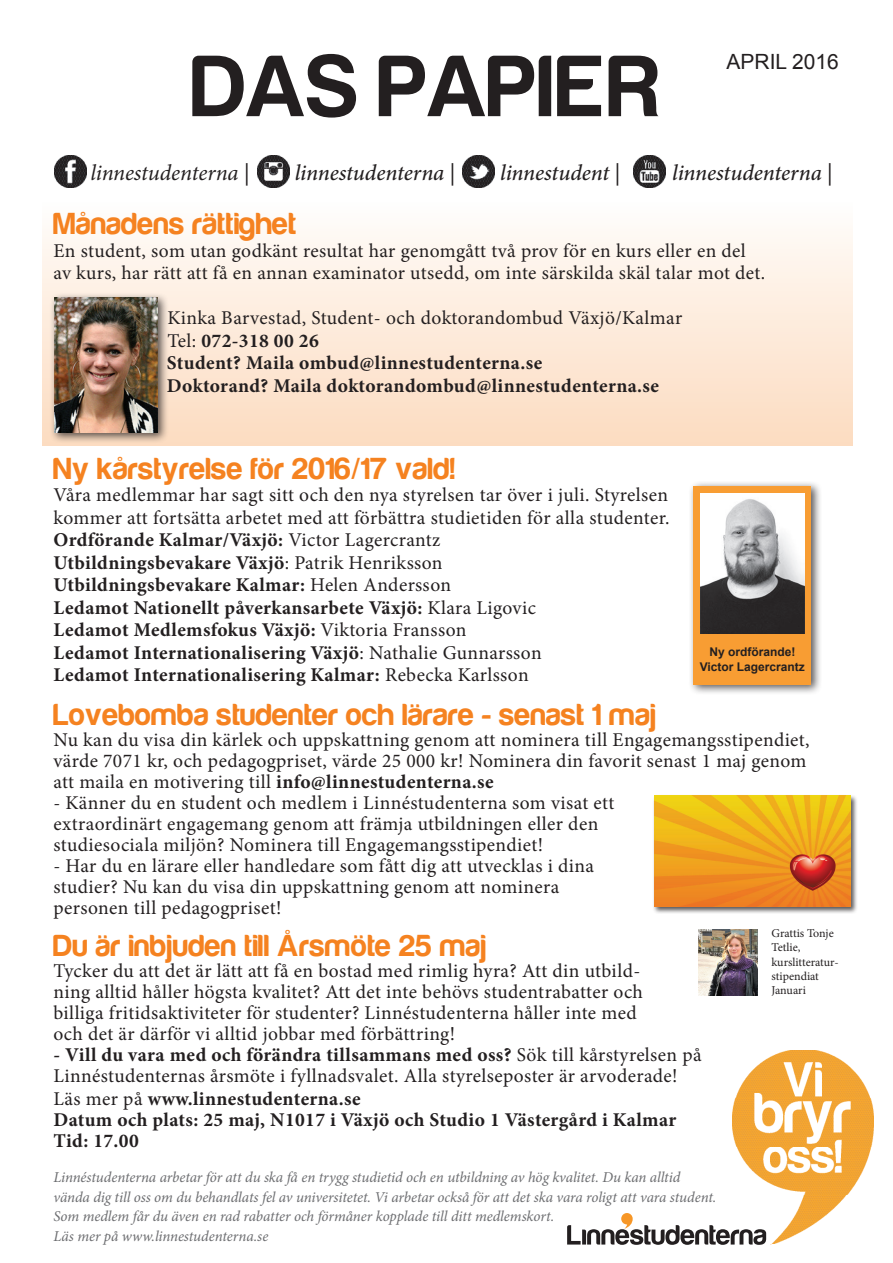
<style>
.page{position:relative;width:893px;height:1263px;background:#fff}
.page>*{position:absolute;margin:0;border:0;box-sizing:border-box;transform-origin:0 0}
.t1{font:90px "Harabara";color:#231f20}
.t2{font:31.5px "Harabara";letter-spacing:.02em;color:#f58220}
.t3{font:italic 500 22.5px "Minion Pro";letter-spacing:-.005em;color:#231f20}
.t4{font:italic 22.5px "Minion Pro";letter-spacing:-.01em;color:#231f20}
.t5{font:21px "Arial";color:#231f20}
.t6{font:19.5px/22.5px "Minion Pro";letter-spacing:.02em;color:#231f20}
.t7{font:700 19.5px/21.5px "Minion Pro";letter-spacing:.02em;color:#231f20}
.t8{font:italic 15px/19.5px "Minion Pro";letter-spacing:-.01em;color:#6c6d70}
.t9{font:12px/14.4px "Minion Pro";letter-spacing:-.005em;color:#231f20}
.t10{font:700 12px/14.4px "Arial";color:#231f20;text-align:center}
.s1{font-weight:500}
.s2{font-weight:400}
.s3{font-weight:700}
</style>
<div class="page">
<div style="left:43px;top:200px;width:810px;height:245px;background:linear-gradient(to bottom,#fffdfc,#fcdbc0)"></div>
<img style="left:54px;top:155px;width:32px;height:32px">
<img style="left:257px;top:155px;width:32px;height:32px">
<img style="left:463px;top:155px;width:32px;height:32px">
<img style="left:633px;top:155px;width:33px;height:32px">
<div style="left:652px;top:794px;width:206px;height:120px;background:#231f20;opacity:.75"></div>
<img style="left:654px;top:796px;width:197px;height:110px">
<img style="left:699px;top:930px;width:59px;height:65px">
<img style="left:732px;top:1050px;width:142px;height:195px">
<svg style="left:567px;top:1213px;width:199px;height:32px"></svg>
<div style="left:688px;top:481px;width:134px;height:214px;background:#231f20;opacity:.75"></div>
<div style="left:694px;top:486px;width:117px;height:198px;background:#f89d33"></div>
<img style="left:700px;top:493px;width:105px;height:141px">
<div style="left:49px;top:292px;width:120px;height:152px;background:#231f20;opacity:.75"></div>
<img style="left:54px;top:298px;width:104px;height:134px">
<h1 class="t1" style="left:192px;top:39px;width:470px">DAS PAP IER</h1>
<p class="t5" style="left:726px;top:48px;width:114px">APRIL 2016</p>
<p class="t4" style="left:91px;top:157px;width:160px">linnestudenterna <span class="s1">|</span></p>
<p class="t3" style="left:295px;top:157px;width:162px">linnestudenterna |</p>
<p class="t3" style="left:500px;top:157px;width:121px">linnestudent |</p>
<p class="t3" style="left:672px;top:157px;width:162px">linnestudenterna |</p>
<h2 class="t2" style="left:53px;top:208px;width:244px">Månadens rättighet</h2>
<p class="t6" style="left:53px;top:239px;width:713px">En student, som utan godkänt resultat har genomgått två prov för en kurs eller en del av kurs, har rätt att få en annan examinator utsedd, om inte särskilda skäl talar mot det.</p>
<p class="t7" style="left:167px;top:307px;width:517px;line-height:22.5px"><span class="s2">Kinka Barvestad, Student- och doktorandombud Växjö/Kalmar Tel:</span> 072-318 00 26<br>Student? Maila ombud@linnestudenterna.se<br>Doktorand? Maila doktorandombud@linnestudenterna.se</p>
<h2 class="t2" style="left:53px;top:452px;width:403px">Ny kårstyrelse för 2016/17 vald!</h2>
<p class="t6" style="left:53px;top:484px;width:618px">Våra medlemmar har sagt sitt och den nya styrelsen tar över i juli. Styrelsen kommer att fortsätta arbetet med att förbättra studietiden för alla studenter.<br><span class="s3">Ordförande Kalmar/Växjö:</span> Victor Lagercrantz<br><span class="s3">Utbildningsbevakare Växjö</span>: Patrik Henriksson<br><span class="s3">Utbildningsbevakare Kalmar:</span> Helen Andersson<br><span class="s3">Ledamot Nationellt påverkansarbete Växjö:</span> Klara Ligovic<br><span class="s3">Ledamot Medlemsfokus Växjö:</span> Viktoria Fransson<br><span class="s3">Ledamot Internationalisering Växjö</span>: Nathalie Gunnarsson<br><span class="s3">Ledamot Internationalisering Kalmar:</span> Rebecka Karlsson</p>
<h2 class="t2" style="left:53px;top:698px;width:604px">Lovebomba studenter och lärare - senast 1 maj</h2>
<p class="t6" style="left:53px;top:729px;width:758px;line-height:21px">Nu kan du visa din kärlek och uppskattning genom att nominera till Engagemangsstipendiet, värde 7071 kr, och pedagogpriset, värde 25 000 kr! Nominera din favorit senast 1 maj genom att maila en motivering till <span class="s3">info@linnestudenterna.se</span></p>
<p class="t6" style="left:53px;top:792px;width:562px;line-height:21px">- Känner du en student och medlem i Linnéstudenterna som visat ett extraordinärt engagemang genom att främja utbildningen eller den studiesociala miljön? Nominera till Engagemangsstipendiet!</p>
<p class="t6" style="left:53px;top:855px;width:542px;line-height:21px">- Har du en lärare eller handledare som fått dig att utvecklas i dina studier? Nu kan du visa din uppskattning genom att nominera personen till pedagogpriset!</p>
<h2 class="t2" style="left:53px;top:929px;width:434px">Du är inbjuden till Årsmöte 25 maj</h2>
<p class="t6" style="left:53px;top:960px;width:591px;line-height:21px">Tycker du att det är lätt att få en bostad med rimlig hyra? Att din utbild&shy;ning alltid håller högsta kvalitet? Att det inte behövs studentrabatter och billiga fritidsaktiviteter för studenter? Linnéstudenterna håller inte med och det är därför vi alltid jobbar med förbättring!</p>
<p class="t7" style="left:53px;top:1044px;width:650px">- Vill du vara med och förändra tillsammans med oss? <span class="s2">Sök till kårstyrelsen på Linnéstudenternas årsmöte i fyllnadsvalet. Alla styrelseposter är arvoderade!<br>Läs mer på</span> www.linnestudenterna.se<br>Datum och plats: 25 maj, N1017 i Växjö och Studio 1 Västergård i Kalmar Tid: 17.00</p>
<p class="t10" style="left:700px;top:645px;width:107px">Ny ordförande!<br>Victor Lagercrantz</p>
<p class="t9" style="left:771px;top:926px;width:69px">Grattis Tonje<br>Tetlie, kurslitteratur&shy;stipendiat<br>Januari</p>
<p class="t8" style="left:53px;top:1168px;width:664px">Linnéstudenterna arbetar för att du ska få en trygg studietid och en utbildning av hög kvalitet. Du kan alltid vända dig till oss om du behandlats fel av universitetet. Vi arbetar också för att det ska vara roligt att vara student.<br>Som medlem får du även en rad rabatter och förmåner kopplade till ditt medlemskort.<br>Läs mer på www.linnestudenterna.se</p>
</div>
